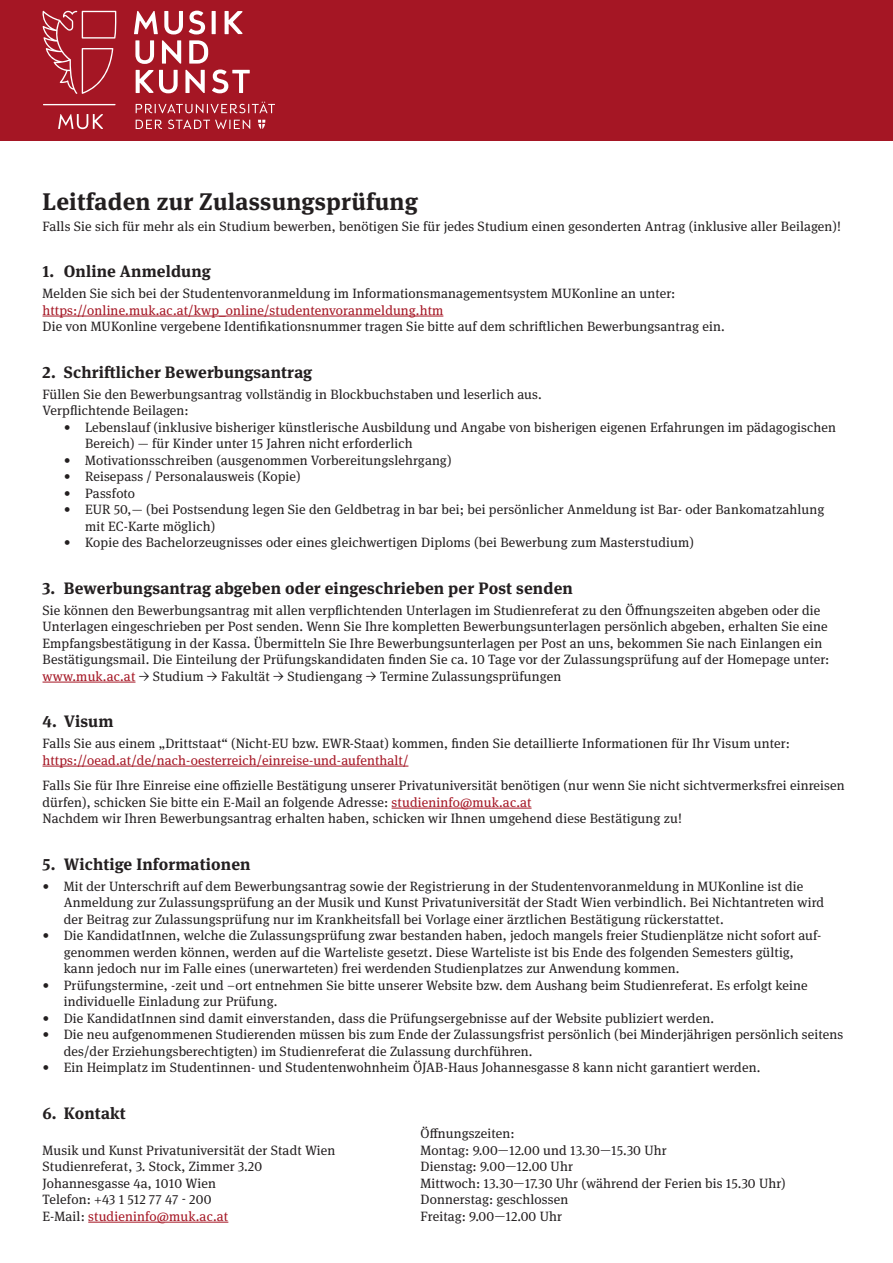
<style>
.page{position:relative;width:893px;height:1263px;background:#fff}
.page>*{position:absolute;margin:0;border:0;box-sizing:border-box;transform-origin:0 0}
.t1{font:700 24px "Meta Serif Pro";letter-spacing:.01em;color:#231f20}
.t2{font:700 16.5px "Meta Serif Pro";letter-spacing:.01em;color:#231f20}
.t3{font:13.5px/16.5px "Meta Serif Pro";letter-spacing:.01em;color:#231f20}
.t4{font:13.5px "Meta Serif Pro";letter-spacing:.01em;color:#a51624}
.s1{color:#a51624}
.s2{color:#231f20}
</style>
<div class="page">
<div style="left:0;top:0;width:893px;height:141px;background:#a51624"></div>
<svg style="left:258px;top:120px;width:7px;height:9px"></svg>
<svg style="left:136px;top:102px;width:139px;height:11px"></svg>
<svg style="left:136px;top:120px;width:26px;height:9px"></svg>
<svg style="left:168px;top:120px;width:82px;height:9px"></svg>
<svg style="left:134px;top:11px;width:24px;height:23px"></svg>
<svg style="left:164px;top:11px;width:19px;height:23px"></svg>
<svg style="left:189px;top:11px;width:16px;height:23px"></svg>
<svg style="left:212px;top:11px;width:4px;height:23px"></svg>
<svg style="left:225px;top:11px;width:18px;height:23px"></svg>
<svg style="left:135px;top:40px;width:115px;height:53px"></svg>
<svg style="left:43px;top:11px;width:73px;height:83px"></svg>
<hr style="left:43px;top:104px;width:73px;height:1px;background:#fff">
<svg style="left:58px;top:114px;width:45px;height:15px"></svg>
<hr style="left:43px;top:316px;width:400px;height:1px;background:#a51624">
<hr style="left:43px;top:682px;width:92px;height:1px;background:#a51624">
<hr style="left:43px;top:766px;width:365px;height:1px;background:#a51624">
<hr style="left:392px;top:808px;width:140px;height:1px;background:#a51624">
<hr style="left:88px;top:1222px;width:140px;height:1px;background:#a51624">
<h1 class="t1" style="left:43px;top:182px;width:377px">Leitfaden zur Zulassungsprüfung</h1>
<p class="t3" style="left:43px;top:217px;width:800px">Falls Sie sich für mehr als ein Studium bewerben, benötigen Sie für jedes Studium einen gesonderten Antrag (inklusive aller Beilagen)!</p>
<p class="t2" style="left:43px;top:258px;width:170px">1. Online Anmeldung</p>
<p class="t3" style="left:43px;top:285px;width:634px">Melden Sie sich bei der Studentenvoranmeldung im Informationsmanagementsystem MUKonline an unter:</p>
<p class="t4" style="left:43px;top:300px;width:402px">https://online.muk.ac.at/kwp_online/studentenvoranmeldung.htm</p>
<p class="t3" style="left:43px;top:318px;width:684px">Die von MUKonline vergebene Identifikationsnummer tragen Sie bitte auf dem schriftlichen Bewerbungsantrag ein.</p>
<p class="t2" style="left:43px;top:359px;width:271px">2. Schriftlicher Bewerbungsantrag</p>
<p class="t3" style="left:43px;top:385px;width:501px">Füllen Sie den Bewerbungsantrag vollständig in Blockbuchstaben und leserlich aus.<br>Verpflichtende Beilagen:</p>
<p class="t3" style="left:85px;top:418px;width:752px;text-indent:-21px">• Lebenslauf (inklusive bisheriger künstlerische Ausbildung und Angabe von bisherigen eigenen Erfahrungen im pädagogischen<br>Bereich) — für Kinder unter 15 Jahren nicht erforderlich</p>
<p class="t3" style="left:64px;top:451px;width:389px">• Motivationsschreiben (ausgenommen Vorbereitungslehrgang)</p>
<p class="t3" style="left:64px;top:468px;width:238px">• Reisepass / Personalausweis (Kopie)</p>
<p class="t3" style="left:64px;top:484px;width:73px">• Passfoto</p>
<p class="t3" style="left:85px;top:501px;width:741px;text-indent:-21px">• EUR 50,— (bei Postsendung legen Sie den Geldbetrag in bar bei; bei persönlicher Anmeldung ist Bar- oder Bankomatzahlung mit EC-Karte möglich)</p>
<p class="t3" style="left:64px;top:534px;width:632px">• Kopie des Bachelorzeugnisses oder eines gleichwertigen Diploms (bei Bewerbung zum Masterstudium)</p>
<p class="t2" style="left:43px;top:575px;width:532px">3. Bewerbungsantrag abgeben oder eingeschrieben per Post senden</p>
<p class="t3" style="left:43px;top:601px;width:788px">Sie können den Bewerbungsantrag mit allen verpflichtenden Unterlagen im Studienreferat zu den Öffnungszeiten abgeben oder die Unterlagen eingeschrieben per Post senden. Wenn Sie Ihre kompletten Bewerbungsunterlagen persönlich abgeben, erhalten Sie eine Empfangsbestätigung in der Kassa. Übermitteln Sie Ihre Bewerbungsunterlagen per Post an uns, bekommen Sie nach Einlangen ein Bestätigungsmail. Die Einteilung der Prüfungskandidaten finden Sie ca. 10 Tage vor der Zulassungsprüfung auf der Homepage unter: <span class="s1">www.muk.ac.at</span> → Studium → Fakultät → Studiengang → Termine Zulassungsprüfungen</p>
<p class="t2" style="left:43px;top:708px;width:72px">4. Visum</p>
<p class="t3" style="left:43px;top:735px;width:749px">Falls Sie aus einem „Drittstaat“ (Nicht-EU bzw. EWR-Staat) kommen, finden Sie detaillierte Informationen für Ihr Visum unter:</p>
<p class="t4" style="left:43px;top:750px;width:367px">https://oead.at/de/nach-oesterreich/einreise-und-aufenthalt/</p>
<p class="t3" style="left:43px;top:777px;width:804px">Falls Sie für Ihre Einreise eine offizielle Bestätigung unserer Privatuniversität benötigen (nur wenn Sie nicht sichtvermerksfrei einreisen dürfen), schicken Sie bitte ein E-Mail an folgende Adresse: <span class="s1">studieninfo@muk.ac.at<br></span>Nachdem wir Ihren Bewerbungsantrag erhalten haben, schicken wir Ihnen umgehend diese Bestätigung zu!</p>
<p class="t2" style="left:43px;top:851px;width:210px">5. Wichtige Informationen</p>
<p class="t3" style="left:64px;top:877px;width:762px;text-indent:-21px">• Mit der Unterschrift auf dem Bewerbungsantrag sowie der Registrierung in der Studentenvoranmeldung in MUKonline ist die<br>Anmeldung zur Zulassungsprüfung an der Musik und Kunst Privatuniversität der Stadt Wien verbindlich. Bei Nichtantreten wird der Beitrag zur Zulassungsprüfung nur im Krankheitsfall bei Vorlage einer ärztlichen Bestätigung rückerstattet.</p>
<p class="t3" style="left:64px;top:927px;width:759px;text-indent:-21px">• Die KandidatInnen, welche die Zulassungsprüfung zwar bestanden haben, jedoch mangels freier Studienplätze nicht sofort auf&shy;genommen werden können, werden auf die Warteliste gesetzt. Diese Warteliste ist bis Ende des folgenden Semesters gültig, kann jedoch nur im Falle eines (unerwarteten) frei werdenden Studienplatzes zur Anwendung kommen.</p>
<p class="t3" style="left:64px;top:976px;width:745px;text-indent:-21px">• Prüfungstermine, -zeit und –ort entnehmen Sie bitte unserer Website bzw. dem Aushang beim Studienreferat. Es erfolgt keine individuelle Einladung zur Prüfung.</p>
<p class="t3" style="left:43px;top:1009px;width:673px">• Die KandidatInnen sind damit einverstanden, dass die Prüfungsergebnisse auf der Website publiziert werden.</p>
<p class="t3" style="left:64px;top:1026px;width:781px;text-indent:-21px">• Die neu aufgenommenen Studierenden müssen bis zum Ende der Zulassungsfrist persönlich (bei Minderjährigen persönlich seitens des/der Erziehungsberechtigten) im Studienreferat die Zulassung durchführen.</p>
<p class="t3" style="left:43px;top:1058px;width:719px">• Ein Heimplatz im Studentinnen- und Studentenwohnheim ÖJAB-Haus Johannesgasse 8 kann nicht garantiert werden.</p>
<p class="t2" style="left:43px;top:1100px;width:85px">6. Kontakt</p>
<p class="t3" style="left:421px;top:1125px;width:96px">Öffnungszeiten:</p>
<p class="t3" style="left:43px;top:1141px;width:294px">Musik und Kunst Privatuniversität der Stadt Wien</p>
<p class="t3" style="left:421px;top:1141px;width:248px">Montag: 9.00—12.00 und 13.30—15.30 Uhr</p>
<p class="t3" style="left:43px;top:1158px;width:221px">Studienreferat, 3. Stock, Zimmer 3.20</p>
<p class="t3" style="left:421px;top:1158px;width:154px">Dienstag: 9.00—12.00 Uhr</p>
<p class="t3" style="left:43px;top:1174px;width:175px">Johannesgasse 4a, 1010 Wien</p>
<p class="t3" style="left:421px;top:1174px;width:367px">Mittwoch: 13.30—17.30 Uhr (während der Ferien bis 15.30 Uhr)</p>
<p class="t3" style="left:43px;top:1191px;width:170px">Telefon: +43 1 512 77 47 - 200</p>
<p class="t3" style="left:421px;top:1191px;width:149px">Donnerstag: geschlossen</p>
<p class="t4" style="left:43px;top:1206px;width:187px"><span class="s2">E-Mail:</span> studieninfo@muk.ac.at</p>
<p class="t3" style="left:421px;top:1207px;width:143px">Freitag: 9.00—12.00 Uhr</p>
</div>
